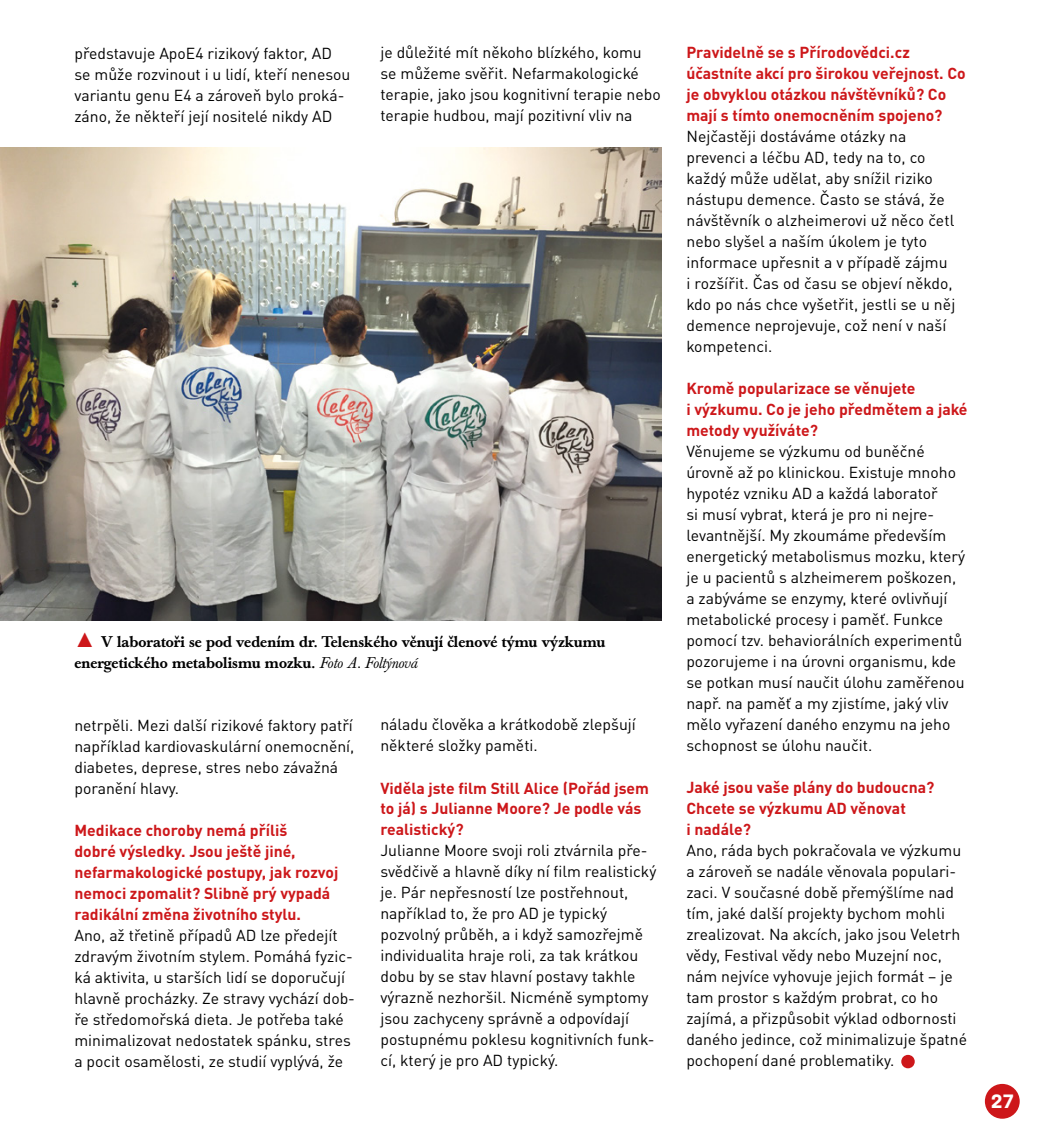
<style>
.page{position:relative;width:1042px;height:1141px;background:#fff}
.page>*{position:absolute;margin:0;border:0;box-sizing:border-box;transform-origin:0 0}
.t1{font:54.25px "Arial";color:#cd171a}
.t2{font:700 19.25px "Nudista";color:#fff}
.t3{font:15.75px/21px "DIN Pro";color:#000}
.t4{font:700 15.75px/21px "DIN Pro";color:#cd171a}
.t5{font:500 15.4px/21px "Baskerville Book Pro";color:#000}
.s1{font-family:"Arial";font-weight:400;font-size:21px;color:#cd171a}
.s2{font-weight:400;font-style:italic}
</style>
<div class="page">
<img style="left:0;top:148px;width:661px;height:472px">
<div style="left:985px;top:1084px;width:34px;height:35px;background:#cd171a;border-radius:50%"></div>
<p class="t3" style="left:74px;top:41px;width:277px">představuje ApoE4 rizikový faktor, AD se může rozvinout i u lidí, kteří nenesou variantu genu E4 a zároveň bylo proká&shy;záno, že někteří její nositelé nikdy AD</p>
<p class="t3" style="left:380px;top:41px;width:282px">je důležité mít někoho blízkého, komu se můžeme svěřit. Nefarmakologické terapie, jako jsou kognitivní terapie nebo terapie hudbou, mají pozitivní vliv na</p>
<p class="t5" style="left:74px;top:631px;width:532px"><span class="s1">▲</span> V laboratoři se pod vedením dr. Telenského věnují členové týmu výzkumu energetického metabolismu mozku. <span class="s2">Foto A. Foltýnová</span></p>
<p class="t3" style="left:74px;top:713px;width:281px">netrpěli. Mezi další rizikové faktory patří například kardiovaskulární onemocnění, diabetes, deprese, stres nebo závažná poranění hlavy.</p>
<p class="t4" style="left:74px;top:817px;width:265px">Medikace choroby nemá příliš<br>dobré výsledky. Jsou ještě jiné, nefarmakologické postupy, jak rozvoj nemoci zpomalit? Slibně prý vypadá radikální změna životního stylu.</p>
<p class="t3" style="left:74px;top:923px;width:282px">Ano, až třetině případů AD lze předejít zdravým životním stylem. Pomáhá fyzic&shy;ká aktivita, u starších lidí se doporučují hlavně procházky. Ze stravy vychází dob&shy;ře středomořská dieta. Je potřeba také minimalizovat nedostatek spánku, stres a pocit osamělosti, ze studií vyplývá, že</p>
<p class="t3" style="left:380px;top:713px;width:257px">náladu člověka a krátkodobě zlepšují některé složky paměti.</p>
<p class="t4" style="left:380px;top:775px;width:270px">Viděla jste film Still Alice (Pořád jsem to já) s Julianne Moore? Je podle vás realistický?</p>
<p class="t3" style="left:380px;top:839px;width:277px">Julianne Moore svoji roli ztvárnila pře&shy;svědčivě a hlavně díky ní film realistický je. Pár nepřesností lze postřehnout, například to, že pro AD je typický pozvolný průběh, a i když samozřejmě individualita hraje roli, za tak krátkou dobu by se stav hlavní postavy takhle výrazně nezhoršil. Nicméně symptomy jsou zachyceny správně a odpovídají postupnému poklesu kognitivních funk&shy;cí, který je pro AD typický.</p>
<p class="t4" style="left:686px;top:40px;width:281px">Pravidelně se s Přírodovědci.cz účastníte akcí pro širokou veřejnost. Co je obvyklou otázkou návštěvníků? Co mají s tímto onemocněním spojeno?</p>
<p class="t3" style="left:686px;top:125px;width:270px">Nejčastěji dostáváme otázky na prevenci a léčbu AD, tedy na to, co každý může udělat, aby snížil riziko nástupu demence. Často se stává, že návštěvník o alzheimerovi už něco četl nebo slyšel a naším úkolem je tyto informace upřesnit a v případě zájmu i rozšířit. Čas od času se objeví někdo, kdo po nás chce vyšetřit, jestli se u něj demence neprojevuje, což není v naší kompetenci.</p>
<p class="t4" style="left:686px;top:376px;width:283px">Kromě popularizace se věnujete<br>i výzkumu. Co je jeho předmětem a jaké metody využíváte?</p>
<p class="t3" style="left:686px;top:440px;width:280px">Věnujeme se výzkumu od buněčné úrovně až po klinickou. Existuje mnoho hypotéz vzniku AD a každá laboratoř<br>si musí vybrat, která je pro ni nejre&shy;levantnější. My zkoumáme především energetický metabolismus mozku, který je u pacientů s alzheimerem poškozen, a zabýváme se enzymy, které ovlivňují metabolické procesy i paměť. Funkce pomocí tzv. behaviorálních experimentů pozorujeme i na úrovni organismu, kde se potkan musí naučit úlohu zaměřenou např. na paměť a my zjistíme, jaký vliv mělo vyřazení daného enzymu na jeho schopnost se úlohu naučit.</p>
<p class="t4" style="left:686px;top:775px;width:249px">Jaké jsou vaše plány do budoucna?<br>Chcete se výzkumu AD věnovat<br>i nadále?</p>
<p class="t3" style="left:686px;top:838px;width:282px">Ano, ráda bych pokračovala ve výzkumu a zároveň se nadále věnovala populari&shy;zaci. V současné době přemýšlíme nad tím, jaké další projekty bychom mohli zrealizovat. Na akcích, jako jsou Veletrh vědy, Festival vědy nebo Muzejní noc, nám nejvíce vyhovuje jejich formát – je tam prostor s každým probrat, co ho zajímá, a přizpůsobit výklad odbornosti daného jedince, což minimalizuje špatné pochopení dané problematiky.</p>
<h1 class="t1" style="left:898px;top:1026px;width:20px">•</h1>
<p class="t2" style="left:991px;top:1088px;width:25px">27</p>
</div>
